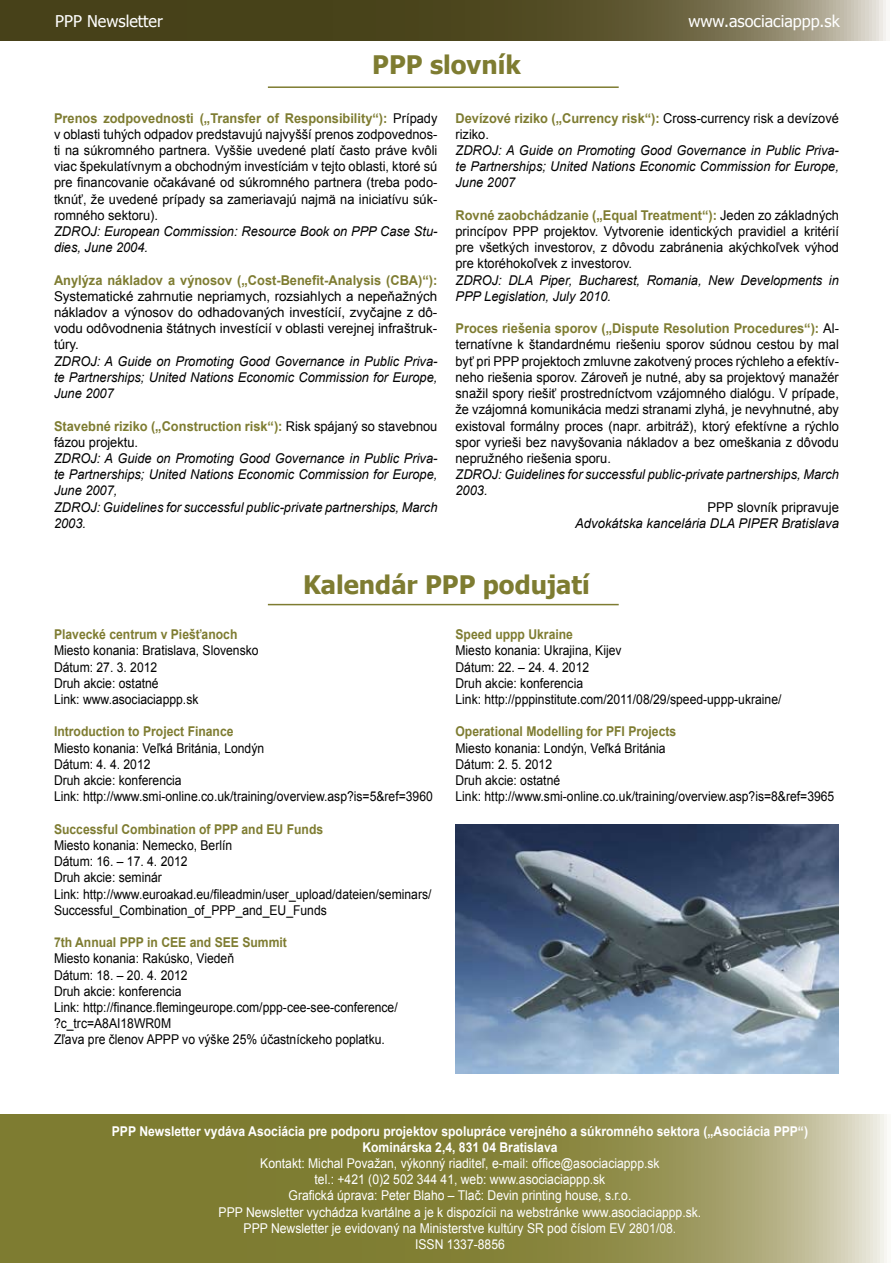
<style>
.page{position:relative;width:893px;height:1263px;background:#fff}
.page>*{position:absolute;margin:0;border:0;box-sizing:border-box;transform-origin:0 0}
.t1{font:700 25.5px "Tahoma";color:#7e7c31}
.t2{font:16.2px "Tahoma";color:#fff}
.t3{font:13.5px/16.2px "Arial";color:#000;text-align:justify;scale:.95 1}
.t4{font:13.5px/16.2px "Arial";color:#000;scale:.9 1}
.t5{font:italic 13.5px/16.2px "Arial";color:#000;scale:.95 1}
.t6{font:13.5px/16.2px "Arial";color:#fff;text-align:center;scale:.9 1}
.t7{font:13.5px/16.2px "Arial";color:#000;text-align:justify}
.t8{font:700 13.5px "Arial";color:#7e7c31;scale:.9 1}
.t9{font:700 13.5px/16.2px "Arial";color:#fff;text-align:center;scale:.9 1}
.t10{font:700 13.5px "Arial";color:#7e7c31;scale:.95 1}
.t11{font:italic 13.5px "Arial";color:#000}
.s1{font-weight:700;color:#7e7c31}
</style>
<div class="page">
<svg style="left:0;top:1115px;width:887px;height:148px;background:#908d4c"></svg>
<svg style="left:0;top:0;width:886px;height:41px;background:#5f5935"></svg>
<hr style="left:268px;top:604px;width:351px;height:1px;background:#7e7c31">
<hr style="left:268px;top:86px;width:351px;height:2px;background:#7e7c31">
<img style="left:455px;top:825px;width:384px;height:248px">
<p class="t2" style="left:55px;top:10px;width:109px">PPP Newsletter</p>
<p class="t2" style="left:689px;top:10px;width:153px">www.asociaciappp.sk</p>
<h1 class="t1" style="left:372px;top:46px;width:150px">PPP slovník</h1>
<p class="t3" style="left:54px;top:110px;width:405px"><span class="s1">Prenos zodpovednosti („Transfer of Responsibility“):</span> Prípady v oblasti tuhých odpadov predstavujú najvyšší prenos zodpovednos&shy;ti na súkromného partnera. Vyššie uvedené platí často práve kvôli viac špekulatívnym a obchodným investíciám v tejto oblasti, ktoré sú pre financovanie očakávané od súkromného partnera (treba podo&shy;tknúť, že uvedené prípady sa zameriavajú najmä na iniciatívu súk&shy;romného sektoru).</p>
<p class="t5" style="left:54px;top:223px;width:405px">ZDROJ: European Commission: Resource Book on PPP Case Stu&shy;dies, June 2004.</p>
<p class="t10" style="left:54px;top:271px;width:405px">Anylýza nákladov a výnosov („Cost-Benefit-Analysis (CBA)“):</p>
<p class="t7" style="left:54px;top:288px;width:385px">Systematické zahrnutie nepriamych, rozsiahlych a nepeňažných nákladov a výnosov do odhadovaných investícií, zvyčajne z dô&shy;vodu odôvodnenia štátnych investícií v oblasti verejnej infraštruk&shy;túry.</p>
<p class="t5" style="left:54px;top:353px;width:405px;text-align:justify">ZDROJ: A Guide on Promoting Good Governance in Public Priva&shy;te Partnerships; United Nations Economic Commission for Europe, June 2007</p>
<p class="t3" style="left:54px;top:418px;width:405px"><span class="s1">Stavebné riziko („Construction risk“):</span> Risk spájaný so stavebnou fázou projektu.</p>
<p class="t5" style="left:54px;top:450px;width:405px">ZDROJ: A Guide on Promoting Good Governance in Public Priva&shy;te Partnerships; United Nations Economic Commission for Europe, June 2007,<br>ZDROJ: Guidelines for successful public-private partnerships, March 2003.</p>
<p class="t3" style="left:455px;top:110px;width:405px"><span class="s1">Devízové riziko („Currency risk“):</span> Cross-currency risk a devízové riziko.</p>
<p class="t5" style="left:455px;top:142px;width:405px;text-align:justify">ZDROJ: A Guide on Promoting Good Governance in Public Priva&shy;te Partnerships; United Nations Economic Commission for Europe, June 2007</p>
<p class="t3" style="left:455px;top:207px;width:405px"><span class="s1">Rovné zaobchádzanie („Equal Treatment“):</span> Jeden zo základných princípov PPP projektov. Vytvorenie identických pravidiel a kritérií pre všetkých investorov, z dôvodu zabránenia akýchkoľvek výhod pre ktoréhokoľvek z investorov.</p>
<p class="t5" style="left:455px;top:272px;width:405px">ZDROJ: DLA Piper, Bucharest, Romania, New Developments in<br>PPP Legislation, July 2010.</p>
<p class="t3" style="left:455px;top:321px;width:405px"><span class="s1">Proces riešenia sporov („Dispute Resolution Procedures“):</span> Al&shy;ternatívne k štandardnému riešeniu sporov súdnou cestou by mal byť pri PPP projektoch zmluvne zakotvený proces rýchleho a efektív&shy;neho riešenia sporov. Zároveň je nutné, aby sa projektový manažér snažil spory riešiť prostredníctvom vzájomného dialógu. V prípade, že vzájomná komunikácia medzi stranami zlyhá, je nevyhnutné, aby existoval formálny proces (napr. arbitráž), ktorý efektívne a rýchlo spor vyrieši bez navyšovania nákladov a bez omeškania z dôvodu nepružného riešenia sporu.</p>
<p class="t5" style="left:455px;top:466px;width:405px">ZDROJ: Guidelines for successful public-private partnerships, March<br>2003.</p>
<p class="t7" style="left:707px;top:499px;width:133px">PPP slovník pripravuje</p>
<p class="t11" style="left:575px;top:514px;width:265px">Advokátska kancelária DLA PIPER Bratislava</p>
<h1 class="t1" style="left:303px;top:566px;width:288px">Kalendár PPP podujatí</h1>
<p class="t8" style="left:54px;top:626px;width:205px">Plavecké centrum v Piešťanoch</p>
<p class="t4" style="left:54px;top:643px;width:229px">Miesto konania: Bratislava, Slovensko<br>Dátum: 27. 3. 2012<br>Druh akcie: ostatné<br>Link: www.asociaciappp.sk</p>
<p class="t8" style="left:54px;top:723px;width:201px">Introduction to Project Finance</p>
<p class="t4" style="left:54px;top:740px;width:422px">Miesto konania: Veľká Británia, Londýn<br>Dátum: 4. 4. 2012<br>Druh akcie: konferencia<br>Link: http://www.smi-online.co.uk/training/overview.asp?is=5&amp;ref=3960</p>
<p class="t8" style="left:54px;top:820px;width:301px">Successful Combination of PPP and EU Funds</p>
<p class="t4" style="left:54px;top:837px;width:421px">Miesto konania: Nemecko, Berlín<br>Dátum: 16. – 17. 4. 2012<br>Druh akcie: seminár<br>Link: http://www.euroakad.eu/fileadmin/user_upload/dateien/seminars/ Successful_Combination_of_PPP_and_EU_Funds</p>
<p class="t8" style="left:54px;top:933px;width:260px">7th Annual PPP in CEE and SEE Summit</p>
<p class="t4" style="left:54px;top:951px;width:383px">Miesto konania: Rakúsko, Viedeň<br>Dátum: 18. – 20. 4. 2012<br>Druh akcie: konferencia<br>Link: http://finance.flemingeurope.com/ppp-cee-see-conference/ ?c_trc=A8AI18WR0M<br>Zľava pre členov APPP vo výške 25% účastníckeho poplatku.</p>
<p class="t8" style="left:455px;top:626px;width:132px">Speed uppp Ukraine</p>
<p class="t4" style="left:455px;top:643px;width:364px">Miesto konania: Ukrajina, Kijev<br>Dátum: 22. – 24. 4. 2012<br>Druh akcie: konferencia<br>Link: http://pppinstitute.com/2011/08/29/speed-uppp-ukraine/</p>
<p class="t8" style="left:455px;top:723px;width:247px">Operational Modelling for PFI Projects</p>
<p class="t4" style="left:455px;top:740px;width:422px">Miesto konania: Londýn, Veľká Británia<br>Dátum: 2. 5. 2012<br>Druh akcie: ostatné<br>Link: http://www.smi-online.co.uk/training/overview.asp?is=8&amp;ref=3965</p>
<p class="t9" style="left:112px;top:1123px;width:775px">PPP Newsletter vydáva Asociácia pre podporu projektov spolupráce verejného a súkromného sektora („Asociácia PPP“)<br>Kominárska 2,4, 831 04 Bratislava</p>
<p class="t6" style="left:219px;top:1155px;width:538px">Kontakt: Michal Považan, výkonný riaditeľ, e-mail: office@asociaciappp.sk<br>tel.: +421 (0)2 502 344 41, web: www.asociaciappp.sk<br>Grafická úprava: Peter Blaho – Tlač: Devin printing house, s.r.o.<br>PPP Newsletter vychádza kvartálne a je k dispozícii na webstránke www.asociaciappp.sk.<br>PPP Newsletter je evidovaný na Ministerstve kultúry SR pod číslom EV 2801/08.<br>ISSN 1337-8856</p>
</div>
